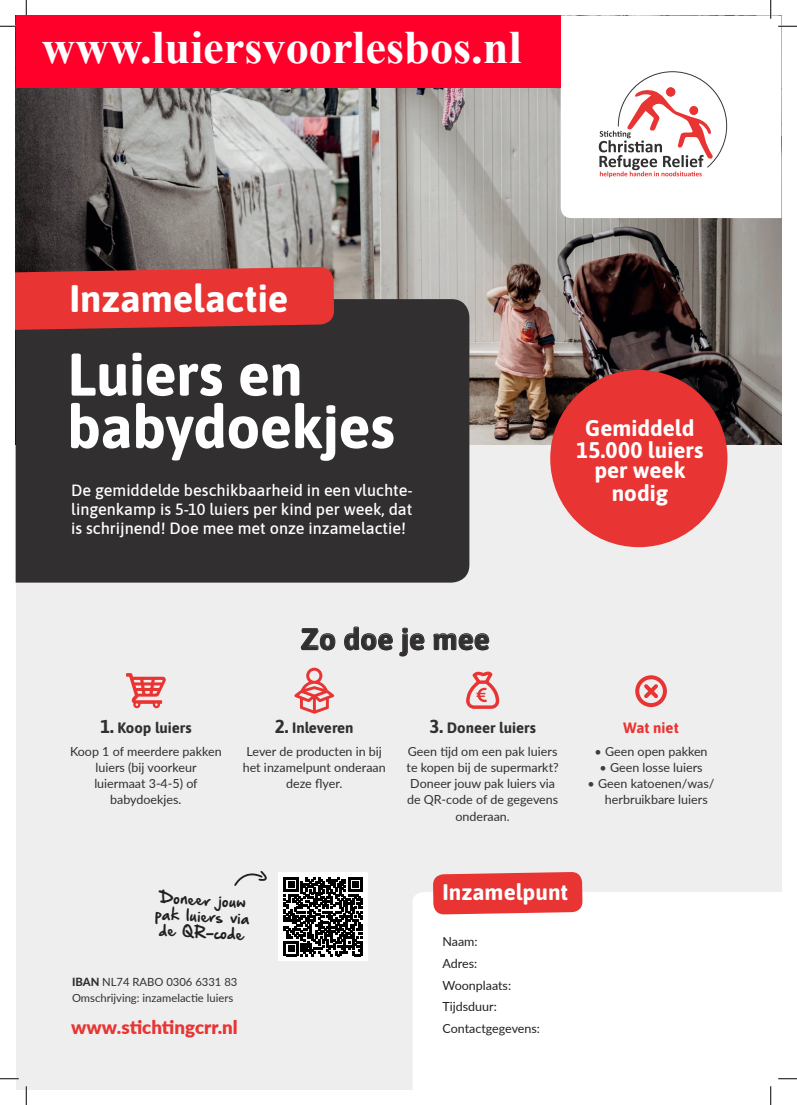
<style>
.page{position:relative;width:797px;height:1105px;background:#fff}
.page>*{position:absolute;margin:0;border:0;box-sizing:border-box;transform-origin:0 0}
.t1{font:700 60px/52.5px "Asap";letter-spacing:-.01em;color:#fff}
.t2{font:700 46.38px "Times New Roman";color:#fff}
.t3{font:700 38.25px "Asap";letter-spacing:-.005em;color:#fff}
.t4{font:700 30px "Asap";color:#312f30}
.t5{font:700 22.5px/22.5px "Asap";color:#fff;text-align:center}
.t6{font:900 18.75px "Lato";color:#e83432}
.t7{font:500 16.25px/18.8px "Asap";color:#fff;text-align:justify}
.t8{font:700 15px "Asap";color:#312f30}
.t9{font:700 15px "Asap";color:#e83432}
.t10{font:13.75px/16.2px "Hand Of Sean Demo";color:#231f20;text-align:center}
.t11{font:12.5px/16.2px "Lato";color:#312f30;text-align:center}
.t12{font:12.5px/21.9px "Lato";color:#231f20}
.t13{font:11.25px/16.2px "Lato";color:#312f30}
.s1{font-size:18.75px}
.s2{color:#3e3e3f}
.s3{font-weight:800}
</style>
<div class="page">
<div style="left:16px;top:416px;width:765px;height:673px;background:#eeeeef"></div>
<img style="left:16px;top:88px;width:765px;height:356px">
<div style="left:16px;top:299px;width:453px;height:284px;background:#312f30"></div>
<svg style="left:16px;top:267px;width:318px;height:63px;background:#d83432"></svg>
<div style="left:550px;top:370px;width:177px;height:177px;background:#e83432;border-radius:50%"></div>
<svg style="left:234px;top:871px;width:33px;height:15px"></svg>
<svg style="left:301px;top:628px;width:34px;height:22px"></svg>
<svg style="left:344px;top:626px;width:49px;height:25px"></svg>
<svg style="left:399px;top:627px;width:26px;height:30px"></svg>
<svg style="left:433px;top:633px;width:56px;height:17px"></svg>
<svg style="left:294px;top:668px;width:40px;height:46px"></svg>
<svg style="left:466px;top:671px;width:34px;height:38px"></svg>
<svg style="left:126px;top:673px;width:40px;height:35px"></svg>
<svg style="left:635px;top:675px;width:32px;height:32px"></svg>
<div style="left:279px;top:872px;width:89px;height:89px;background:#fff"></div>
<svg style="left:284px;top:877px;width:79px;height:79px"></svg>
<div style="left:413px;top:892px;width:368px;height:197px;background:#fff"></div>
<svg style="left:433px;top:872px;width:149px;height:42px;background:#e83f3d"></svg>
<svg style="left:560px;top:16px;width:221px;height:202px"></svg>
<svg style="left:598px;top:71px;width:129px;height:107px"></svg>
<svg style="left:0;top:25px;width:16px;height:2px"></svg>
<svg style="left:778px;top:25px;width:19px;height:2px"></svg>
<svg style="left:0;top:1078px;width:19px;height:1px"></svg>
<svg style="left:778px;top:1078px;width:19px;height:1px"></svg>
<svg style="left:25px;top:0;width:2px;height:15px"></svg>
<svg style="left:25px;top:1086px;width:2px;height:19px"></svg>
<svg style="left:770px;top:0;width:1px;height:19px"></svg>
<svg style="left:770px;top:1086px;width:1px;height:19px"></svg>
<div style="left:16px;top:15px;width:544px;height:73px;background:#ff002b"></div>
<h2 class="t2" style="left:42px;top:22px;width:481px">www.luiersvoorlesbos.nl</h2>
<h3 class="t3" style="left:69px;top:271px;width:220px">Inzamelactie</h3>
<h1 class="t1" style="left:67px;top:346px;width:329px">Luiers en babydoekjes</h1>
<h3 class="t7" style="left:71px;top:480px;width:343px">De gemiddelde beschikbaarheid in een vluchte&shy;lingenkamp is 5-10 luiers per kind per week, dat is schrijnend! Doe mee met onze inzamelactie!</h3>
<h3 class="t4" style="left:300px;top:618px;width:191px">Zo doe je mee</h3>
<h3 class="t5" style="left:576px;top:416px;width:129px">Gemiddeld<br>15.000 luiers</h3>
<h3 class="t5" style="left:594px;top:458px;width:93px">per week nodig</h3>
<p class="t8" style="left:100px;top:717px;width:93px"><span class="s1">1.</span> Koop luiers</p>
<p class="t8" style="left:275px;top:717px;width:80px"><span class="s1">2.</span> Inleveren</p>
<p class="t8" style="left:429px;top:717px;width:108px"><span class="s1">3.</span> Doneer luiers</p>
<p class="t9" style="left:623px;top:717px;width:57px">Wat niet</p>
<p class="t11" style="left:243px;top:742px;width:144px">Lever de producten in bij het inzamelpunt onderaan deze flyer.</p>
<p class="t11" style="left:406px;top:742px;width:154px">Geen tijd om een pak luiers te kopen bij de supermarkt?<br>Doneer jouw pak luiers via de QR-code of de gegevens onderaan.</p>
<p class="t11" style="left:70px;top:742px;width:153px">Koop 1 of meerdere pakken luiers (bij voorkeur luiermaat 3-4-5) of babydoekjes.</p>
<p class="t11" style="left:594px;top:742px;width:115px"><span class="s2">•</span> Geen open pakken</p>
<p class="t11" style="left:599px;top:759px;width:105px"><span class="s2">•</span> Geen losse luiers</p>
<p class="t11" style="left:605px;top:775px;width:111px;text-align:left;text-indent:-17px"><span class="s2">•</span> Geen katoenen/was/ herbruikbare luiers</p>
<p class="t10" style="left:156px;top:890px;width:96px;rotate:3deg">Doneer jouw pak luiers via de QR-code</p>
<p class="t13" style="left:72px;top:973px;width:167px"><span class="s3">IBAN</span> NL74 RABO 0306 6331 83<br>Omschrijving: inzamelactie luiers</p>
<h3 class="t6" style="left:71px;top:1013px;width:168px">www.stichtingcrr.nl</h3>
<h3 class="t5" style="left:442px;top:880px;width:127px">Inzamelpunt</h3>
<p class="t12" style="left:442px;top:930px;width:99px">Naam:<br>Adres:<br>Woonplaats:<br>Tijdsduur:<br>Contactgegevens:</p>
</div>
